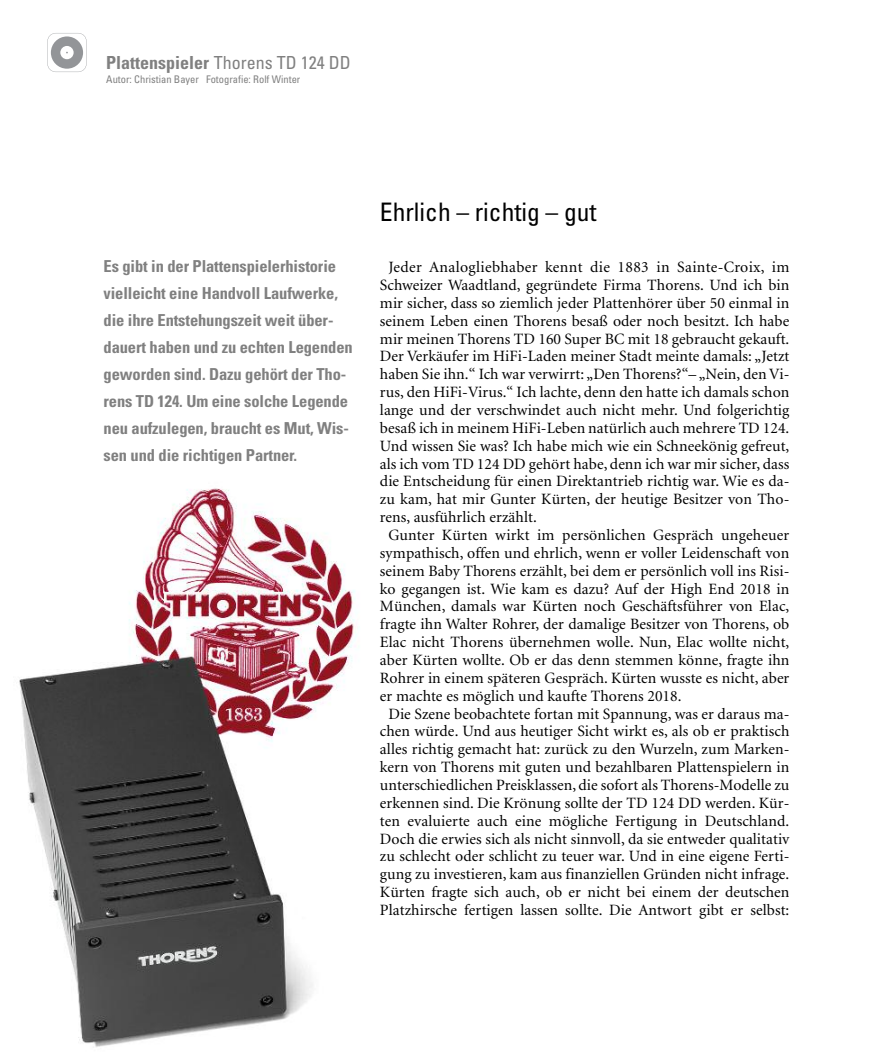
<style>
.page{position:relative;width:893px;height:1063px;background:#fff}
.page>*{position:absolute;margin:0;border:0;box-sizing:border-box;transform-origin:0 0}
.t1{font:condensed 25.5px "Univers";color:#000}
.t2{font:700 condensed 18px "Univers";color:#808080}
.t3{font:700 condensed 16.5px/27px "Univers";letter-spacing:-.005em;color:#808080}
.t4{font:15.75px "Minion";letter-spacing:.005em;color:#000}
.t5{font:condensed 10.5px "Univers";color:#808080}
.s1{font-weight:400}
</style>
<div class="page">
<img style="left:19px;top:488px;width:337px;height:559px">
<svg style="left:47px;top:33px;width:40px;height:39px"></svg>
<p class="t2" style="left:106px;top:56px;width:246px">Plattenspieler <span class="s1">Thorens TD 124 DD</span></p>
<p class="t5" style="left:106px;top:76px;width:196px">Autor: Christian Bayer Fotografie: Rolf Winter</p>
<p class="t3" style="left:104px;top:254px;width:251px">Es gibt in der Plattenspielerhistorie vielleicht eine Handvoll Laufwerke, die ihre Entstehungszeit weit über&shy;dauert haben und zu echten Legenden geworden sind. Dazu gehört der Tho&shy;rens TD 124. Um eine solche Legende neu aufzulegen, braucht es Mut, Wis&shy;sen und die richtigen Partner.</p>
<h1 class="t1" style="left:380px;top:203px;width:218px">Ehrlich – richtig – gut</h1>
<p class="t4" style="left:388px;top:261px;width:402px">Jeder Analogliebhaber kennt die 1883 in Sainte-Croix, im</p>
<p class="t4" style="left:380px;top:279px;width:411px">Schweizer Waadtland, gegründete Firma Thorens. Und ich bin</p>
<p class="t4" style="left:380px;top:297px;width:411px">mir sicher, dass so ziemlich jeder Plattenhörer über 50 einmal in</p>
<p class="t4" style="left:380px;top:315px;width:411px">seinem Leben einen Thorens besaß oder noch besitzt. Ich habe</p>
<p class="t4" style="left:380px;top:332px;width:411px">mir meinen Thorens TD 160 Super BC mit 18 gebraucht gekauft.</p>
<p class="t4" style="left:380px;top:350px;width:411px">Der Verkäufer im HiFi-Laden meiner Stadt meinte damals: „Jetzt</p>
<p class="t4" style="left:380px;top:368px;width:411px">haben Sie ihn.“ Ich war verwirrt: „Den Thorens?“– „Nein, den Vi-</p>
<p class="t4" style="left:380px;top:386px;width:411px">rus, den HiFi-Virus.“ Ich lachte, denn den hatte ich damals schon</p>
<p class="t4" style="left:380px;top:404px;width:411px">lange und der verschwindet auch nicht mehr. Und folgerichtig</p>
<p class="t4" style="left:380px;top:422px;width:411px">besaß ich in meinem HiFi-Leben natürlich auch mehrere TD 124.</p>
<p class="t4" style="left:380px;top:440px;width:411px">Und wissen Sie was? Ich habe mich wie ein Schneekönig gefreut,</p>
<p class="t4" style="left:380px;top:457px;width:411px">als ich vom TD 124 DD gehört habe, denn ich war mir sicher, dass</p>
<p class="t4" style="left:380px;top:475px;width:411px">die Entscheidung für einen Direktantrieb richtig war. Wie es da-</p>
<p class="t4" style="left:380px;top:493px;width:411px">zu kam, hat mir Gunter Kürten, der heutige Besitzer von Tho-</p>
<p class="t4" style="left:380px;top:511px;width:158px">rens, ausführlich erzählt.</p>
<p class="t4" style="left:388px;top:529px;width:402px">Gunter Kürten wirkt im persönlichen Gespräch ungeheuer</p>
<p class="t4" style="left:380px;top:547px;width:411px">sympathisch, offen und ehrlich, wenn er voller Leidenschaft von</p>
<p class="t4" style="left:380px;top:565px;width:411px">seinem Baby Thorens erzählt, bei dem er persönlich voll ins Risi-</p>
<p class="t4" style="left:380px;top:582px;width:411px">ko gegangen ist. Wie kam es dazu? Auf der High End 2018 in</p>
<p class="t4" style="left:380px;top:600px;width:411px">München, damals war Kürten noch Geschäftsführer von Elac,</p>
<p class="t4" style="left:380px;top:618px;width:411px">fragte ihn Walter Rohrer, der damalige Besitzer von Thorens, ob</p>
<p class="t4" style="left:380px;top:636px;width:411px">Elac nicht Thorens übernehmen wolle. Nun, Elac wollte nicht,</p>
<p class="t4" style="left:380px;top:654px;width:411px">aber Kürten wollte. Ob er das denn stemmen könne, fragte ihn</p>
<p class="t4" style="left:380px;top:672px;width:411px">Rohrer in einem späteren Gespräch. Kürten wusste es nicht, aber</p>
<p class="t4" style="left:380px;top:690px;width:303px">er machte es möglich und kaufte Thorens 2018.</p>
<p class="t4" style="left:388px;top:707px;width:402px">Die Szene beobachtete fortan mit Spannung, was er daraus ma-</p>
<p class="t4" style="left:380px;top:725px;width:411px">chen würde. Und aus heutiger Sicht wirkt es, als ob er praktisch</p>
<p class="t4" style="left:380px;top:743px;width:411px">alles richtig gemacht hat: zurück zu den Wurzeln, zum Marken-</p>
<p class="t4" style="left:380px;top:761px;width:411px">kern von Thorens mit guten und bezahlbaren Plattenspielern in</p>
<p class="t4" style="left:380px;top:779px;width:411px">unterschiedlichen Preisklassen, die sofort als Thorens-Modelle zu</p>
<p class="t4" style="left:380px;top:797px;width:411px">erkennen sind. Die Krönung sollte der TD 124 DD werden. Kür-</p>
<p class="t4" style="left:380px;top:815px;width:411px">ten evaluierte auch eine mögliche Fertigung in Deutschland.</p>
<p class="t4" style="left:380px;top:832px;width:411px">Doch die erwies sich als nicht sinnvoll, da sie entweder qualitativ</p>
<p class="t4" style="left:380px;top:850px;width:411px">zu schlecht oder schlicht zu teuer war. Und in eine eigene Ferti-</p>
<p class="t4" style="left:380px;top:868px;width:411px">gung zu investieren, kam aus finanziellen Gründen nicht infrage.</p>
<p class="t4" style="left:380px;top:886px;width:411px">Kürten fragte sich auch, ob er nicht bei einem der deutschen</p>
<p class="t4" style="left:380px;top:904px;width:411px">Platzhirsche fertigen lassen sollte. Die Antwort gibt er selbst:</p>
</div>
